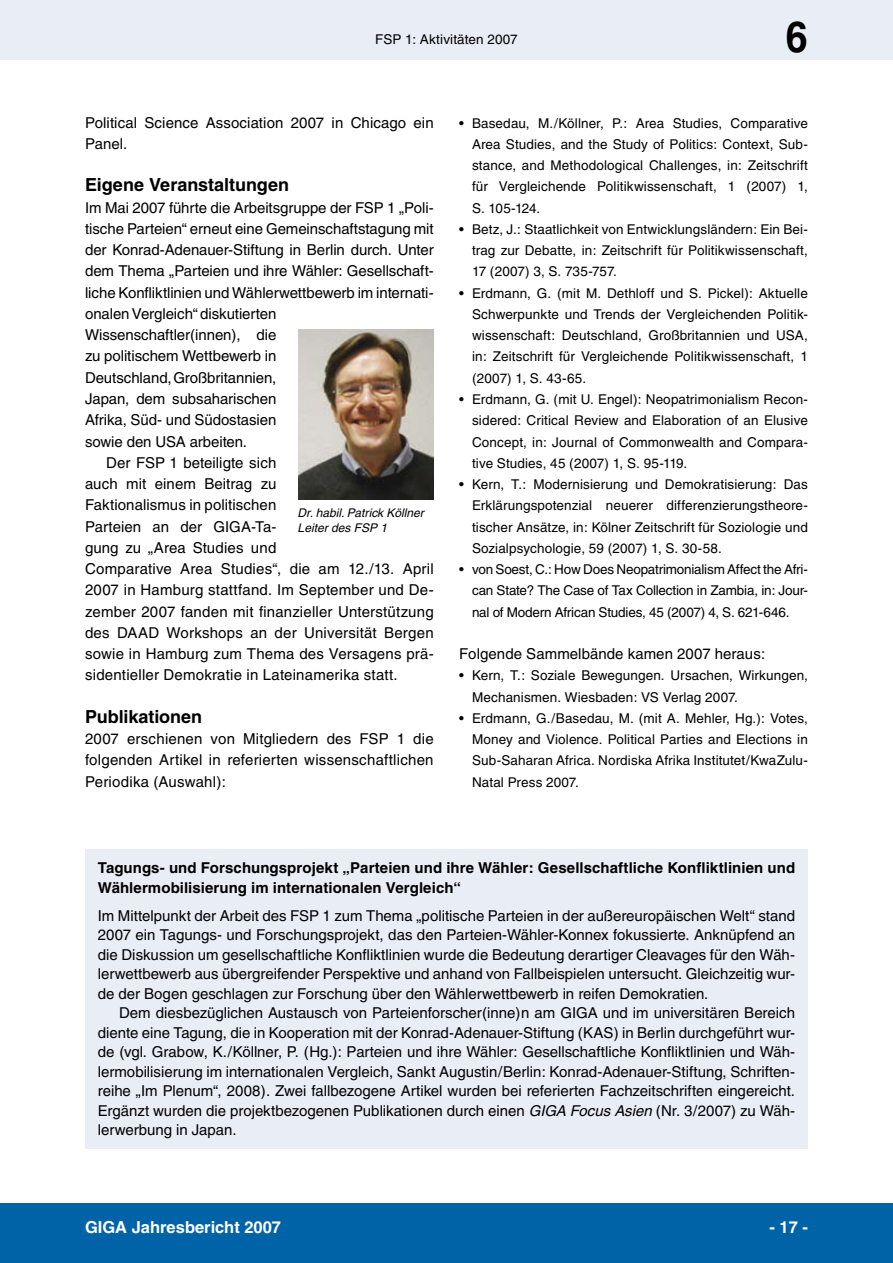
<style>
.page{position:relative;width:893px;height:1263px;background:#fff}
.page>*{position:absolute;margin:0;border:0;box-sizing:border-box;transform-origin:0 0}
.t1{font:700 43.2px "Helvetica";color:#000;scale:.92 1}
.t2{font:700 18px "Helvetica";color:#000}
.t3{font:700 16.5px "Helvetica";color:#fff}
.t4{font:15px/19.5px "Helvetica";color:#000;text-align:justify}
.t5{font:700 15px/19.5px "Helvetica";letter-spacing:.005em;color:#000}
.t6{font:13.5px/21.3px "Helvetica";letter-spacing:.01em;color:#000}
.t7{font:italic 12px/14.4px "Helvetica";color:#000}
.s1{font-style:italic}
</style>
<div class="page">
<div style="left:0;top:1203px;width:893px;height:60px;background:#0063a8"></div>
<div style="left:0;top:0;width:893px;height:60px;background:#e8edf6"></div>
<img style="left:298px;top:329px;width:136px;height:170px">
<div style="left:85px;top:849px;width:723px;height:299px;background:#e8edf6"></div>
<p class="t6" style="left:375px;top:28px;width:144px">FSP 1: Aktivitäten 2007</p>
<h1 class="t1" style="left:786px;top:11px;width:25px">6</h1>
<p class="t4" style="left:85px;top:112px;width:350px;line-height:21.3px">Political Science Association 2007 in Chicago ein<br>Panel.</p>
<p class="t2" style="left:85px;top:174px;width:206px">Eigene Veranstaltungen</p>
<p class="t4" style="left:85px;top:198px;width:350px">Im Mai 2007 führte die Arbeitsgruppe der FSP 1 „Poli-</p>
<p class="t4" style="left:85px;top:219px;width:350px">tische Parteien“ erneut eine Gemeinschaftstagung mit</p>
<p class="t4" style="left:85px;top:240px;width:350px">der Konrad-Adenauer-Stiftung in Berlin durch. Unter</p>
<p class="t4" style="left:85px;top:261px;width:350px">dem Thema „Parteien und ihre Wähler: Gesellschaft-</p>
<p class="t4" style="left:85px;top:283px;width:350px">liche Konfliktlinien und Wählerwettbewerb im internati-</p>
<p class="t4" style="left:85px;top:304px;width:193px">onalen Vergleich“ diskutierten</p>
<p class="t4" style="left:85px;top:325px;width:193px">Wis-senschaftler(innen), die</p>
<p class="t4" style="left:85px;top:346px;width:193px">zu politischem Wettbewerb in</p>
<p class="t4" style="left:85px;top:368px;width:193px">Deutschland, Großbritannien,</p>
<p class="t4" style="left:85px;top:389px;width:193px">Japan, dem subsaharischen</p>
<p class="t4" style="left:85px;top:410px;width:193px">Afrika, Süd- und Südostasien</p>
<p class="t4" style="left:85px;top:431px;width:164px">sowie den USA arbeiten.</p>
<p class="t4" style="left:106px;top:453px;width:172px">Der FSP 1 beteiligte sich</p>
<p class="t4" style="left:85px;top:474px;width:193px">auch mit einem Beitrag zu</p>
<p class="t4" style="left:85px;top:495px;width:193px">Faktionalismus in politischen</p>
<p class="t4" style="left:85px;top:516px;width:193px">Parteien an der GIGA-Ta-</p>
<p class="t4" style="left:85px;top:538px;width:193px">gung zu „Area Studies und</p>
<p class="t4" style="left:85px;top:559px;width:350px">Comparative Area Studies“, die am 12./13. April</p>
<p class="t4" style="left:85px;top:580px;width:350px">2007 in Hamburg stattfand. Im September und De-</p>
<p class="t4" style="left:85px;top:601px;width:350px">zember 2007 fanden mit finanzieller Unterstützung</p>
<p class="t4" style="left:85px;top:623px;width:350px">des DAAD Workshops an der Universität Bergen</p>
<p class="t4" style="left:85px;top:644px;width:350px">sowie in Hamburg zum Thema des Versagens prä-</p>
<p class="t4" style="left:85px;top:665px;width:314px">sidentieller Demokratie in Lateinamerika statt.</p>
<p class="t2" style="left:85px;top:706px;width:119px">Publikationen</p>
<p class="t4" style="left:85px;top:728px;width:350px;line-height:21.3px">2007 erschienen von Mitgliedern des FSP 1 die folgenden Artikel in referierten wissenschaftlichen Periodika (Auswahl):</p>
<p class="t7" style="left:298px;top:506px;width:128px">Dr. habil. Patrick Köllner<br>Leiter des FSP 1</p>
<p class="t6" style="left:472px;top:112px;width:337px">Basedau, M./Köllner, P.: Area Studies, Comparative Area Studies, and the Study of Politics: Context, Sub&shy;stance, and Methodological Challenges, in: Zeitschrift für Vergleichende Politikwissenschaft, 1 (2007) 1, S. 105-124.<br>Betz, J.: Staatlichkeit von Entwicklungsländern: Ein Bei&shy;trag zur Debatte, in: Zeitschrift für Politikwissenschaft, 17 (2007) 3, S. 735-757.<br>Erdmann, G. (mit M. Dethloff und S. Pickel): Aktuelle Schwerpunkte und Trends der Vergleichenden Politik&shy;wissenschaft: Deutschland, Großbritannien und USA, in: Zeitschrift für Vergleichende Politikwissenschaft, 1 (2007) 1, S. 43-65.<br>Erdmann, G. (mit U. Engel): Neopatrimonialism Recon&shy;sidered: Critical Review and Elaboration of an Elusive Concept, in: Journal of Commonwealth and Compara&shy;tive Studies, 45 (2007) 1, S. 95-119.<br>Kern, T.: Modernisierung und Demokratisierung: Das Erklärungspotenzial neuerer differenzierungstheore&shy;tischer Ansätze, in: Kölner Zeitschrift für Soziologie und Sozialpsychologie, 59 (2007) 1, S. 30-58.<br>von Soest, C.: How Does Neopatrimonialism Affect the Afri&shy;can State? The Case of Tax Collection in Zambia, in: Jour&shy;nal of Modern African Studies, 45 (2007) 4, S. 621-646.</p>
<p class="t4" style="left:459px;top:644px;width:308px">Folgende Sammelbände kamen 2007 heraus:</p>
<p class="t6" style="left:472px;top:665px;width:337px">Kern, T.: Soziale Bewegungen. Ursachen, Wirkun-gen, Mechanismen. Wiesbaden: VS Verlag 2007.<br>Erdmann, G./Basedau, M. (mit A. Mehler, Hg.): Votes, Money and Violence. Political Parties and Elections in Sub-Saharan Africa. Nordiska Afrika Institutet/KwaZulu-Natal Press 2007.</p>
<p class="t6" style="left:459px;top:112px;width:6px">•</p>
<p class="t6" style="left:459px;top:218px;width:6px">•</p>
<p class="t6" style="left:459px;top:282px;width:6px">•</p>
<p class="t6" style="left:459px;top:389px;width:6px">•</p>
<p class="t6" style="left:459px;top:474px;width:6px">•</p>
<p class="t6" style="left:459px;top:559px;width:6px">•</p>
<p class="t6" style="left:459px;top:665px;width:6px">•</p>
<p class="t6" style="left:459px;top:707px;width:6px">•</p>
<p class="t5" style="left:98px;top:858px;width:699px">Tagungs- und Forschungsprojekt „Parteien und ihre Wähler: Gesellschaftliche Konfliktlinien und<br>Wählermobilisierung im internationalen Vergleich“</p>
<p class="t4" style="left:98px;top:906px;width:699px">Im Mittelpunkt der Arbeit des FSP 1 zum Thema „politische Parteien in der außereuropäischen Welt“ stand 2007 ein Tagungs- und Forschungsprojekt, das den Parteien-Wähler-Konnex fokussierte. Anknüpfend an die Diskussion um gesellschaftliche Konfliktlinien wurde die Bedeutung derartiger Cleavages für den Wäh&shy;lerwettbewerb aus übergreifender Perspektive und anhand von Fallbeispielen untersucht. Gleichzeitig wur&shy;de der Bogen geschlagen zur Forschung über den Wählerwettbewerb in reifen Demokratien.</p>
<p class="t4" style="left:98px;top:1003px;width:699px;text-indent:21px">Dem diesbezüglichen Austausch von Parteienforscher(inne)n am GIGA und im universitären Bereich diente eine Tagung, die in Kooperation mit der Konrad-Adenauer-Stiftung (KAS) in Berlin durchgeführt wur&shy;de (vgl. Grabow, K./Köllner, P. (Hg.): Parteien und ihre Wähler: Gesellschaftliche Konfliktlinien und Wäh&shy;lermobilisierung im internationalen Vergleich, Sankt Augustin/Berlin: Konrad-Adenauer-Stiftung, Schriften&shy;reihe „Im Plenum“, 2008). Zwei fallbezogene Artikel wurden bei referierten Fachzeitschriften eingereicht.<br>Ergänzt wurden die projektbezogenen Publikationen durch einen <span class="s1">GIGA Focus Asien</span> (Nr. 3/2007) zu Wäh&shy;lerwerbung in Japan.</p>
<p class="t3" style="left:85px;top:1217px;width:198px">GIGA Jahresbericht 2007</p>
<p class="t3" style="left:769px;top:1217px;width:40px">- 17 -</p>
</div>
